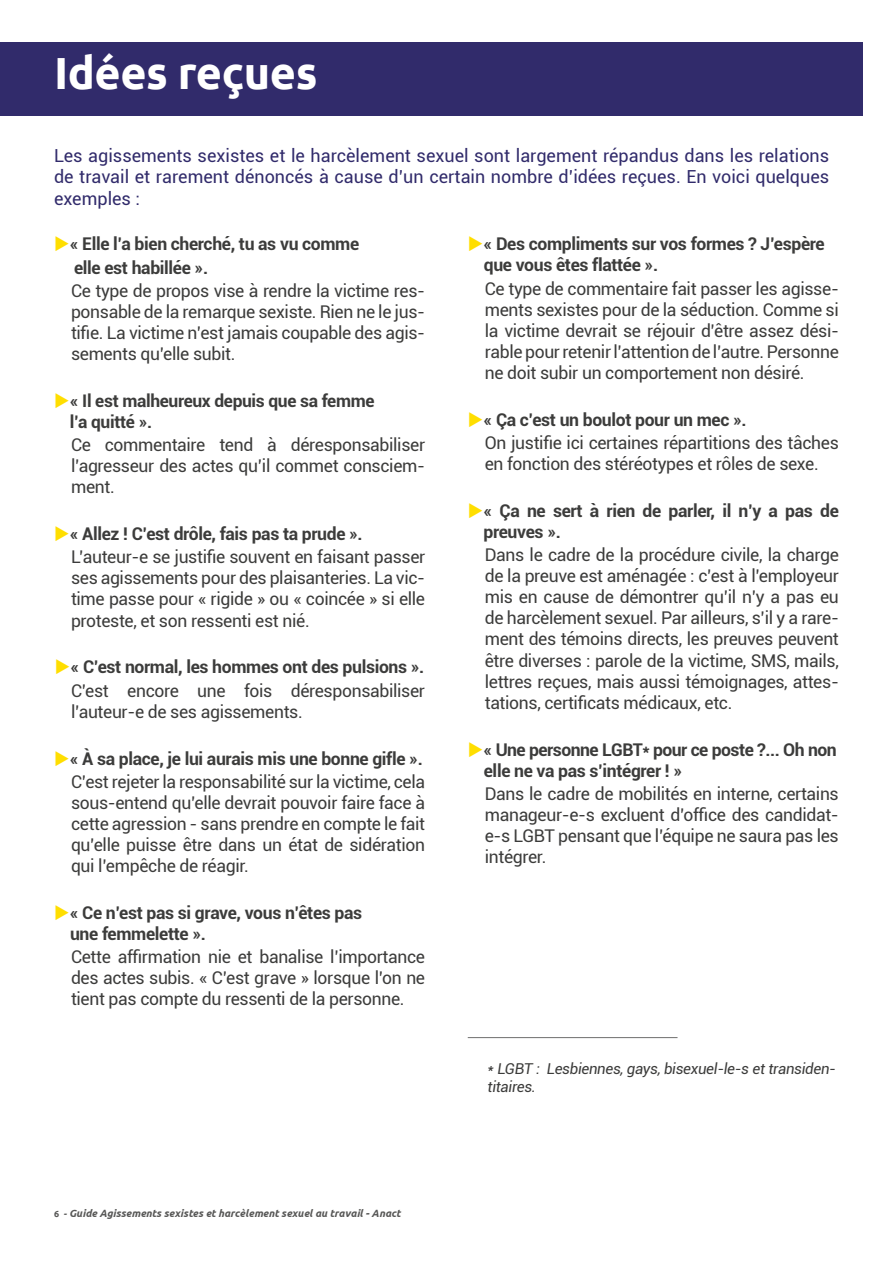
<style>
.page{position:relative;width:893px;height:1263px;background:#fff}
.page>*{position:absolute;margin:0;border:0;box-sizing:border-box;transform-origin:0 0}
.t1{font:700 45px "Ubuntu";letter-spacing:-.01em;color:#fff}
.t2{font:18px/21.6px "Roboto";color:#312b6b;text-align:justify}
.t3{font:17.55px/21px "Roboto";letter-spacing:-.02em;color:#3c3c3b;text-align:justify}
.t4{font:700 17.55px/21px "Roboto";letter-spacing:-.02em;color:#3c3c3b}
.t5{font:700 17.4px/21px "Roboto";letter-spacing:-.02em;color:#3c3c3b}
.t6{font:italic 15px/18px "Roboto";letter-spacing:-.02em;color:#3c3c3b}
.t7{font:italic 700 10.5px "Ubuntu";color:#575756}
.s1{color:#ffde00}
.s2{font-size:17.55px}
.s3{font-weight:700}
.s4{font-weight:400}
.s5{font-style:normal;font-size:9px}
.s6{font-size:9px}
</style>
<div class="page">
<div style="left:0;top:42px;width:862px;height:74px;background:#312b6b"></div>
<hr style="left:468px;top:1037px;width:209px;height:1px;background:#4a4a49">
<h1 class="t1" style="left:54px;top:47px;width:265px">Idées reçues</h1>
<p class="t2" style="left:54px;top:145px;width:777px">Les agissements sexistes et le harcèlement sexuel sont largement répandus dans les relations de travail et rarement dénoncés à cause d’un certain nombre d’idées reçues. En voici quelques exemples :</p>
<p class="t4" style="left:74px;top:233px;width:287px;line-height:23.2px;text-indent:-20px"><span class="s1">◆</span>« Elle l’a bien cherché, tu as vu comme elle est habillée ».</p>
<p class="t3" style="left:71px;top:280px;width:356px">Ce type de propos vise à rendre la victime res&shy;ponsable de la remarque sexiste. Rien ne le jus&shy;tifie. La victime n’est jamais coupable des agis&shy;sements qu’elle subit.</p>
<p class="t5" style="left:70px;top:390px;width:306px;text-indent:-16px"><span class="s1">◆</span><span class="s2">«</span> Il est malheureux depuis que sa femme l’a quitté ».</p>
<p class="t3" style="left:71px;top:435px;width:356px">Ce commentaire tend à déresponsabiliser l’agresseur des actes qu’il commet consciem&shy;ment.</p>
<p class="t3" style="left:71px;top:522px;width:356px;line-height:23.2px;text-indent:-17px"><span class="s1">◆</span><span class="s3">« Allez ! C’est drôle, fais pas ta prude ».<br></span>L’auteur-e se justifie souvent en faisant passer</p>
<p class="t3" style="left:71px;top:568px;width:356px">ses agissements pour des plaisanteries. La vic&shy;time passe pour « rigide » ou « coincée » si elle proteste, et son ressenti est nié.</p>
<p class="t4" style="left:55px;top:656px;width:372px;line-height:23.2px;text-align:right"><span class="s1">◆</span>« C’est normal, les hommes ont des pulsions ».<br><span class="s4">C’est encore une fois déresponsabiliser</span></p>
<p class="t3" style="left:71px;top:701px;width:233px">l’auteur-e de ses agissements.</p>
<p class="t3" style="left:54px;top:747px;width:373px;line-height:23.2px;text-align:right"><span class="s1">◆</span><span class="s3">« À sa place, je lui aurais mis une bonne gifle ».<br></span>C’est rejeter la responsabilité sur la victime, cela</p>
<p class="t3" style="left:71px;top:792px;width:356px">sous-entend qu’elle devrait pouvoir faire face à cette agression - sans prendre en compte le fait qu’elle puisse être dans un état de sidération qui l’empêche de réagir.</p>
<p class="t4" style="left:70px;top:902px;width:294px;text-indent:-16px"><span class="s1">◆</span>« Ce n’est pas si grave, vous n’êtes pas une femmelette ».</p>
<p class="t3" style="left:71px;top:947px;width:356px">Cette affirmation nie et banalise l’importance des actes subis. « C’est grave » lorsque l’on ne tient pas compte du ressenti de la personne.</p>
<p class="t4" style="left:484px;top:234px;width:342px;text-indent:-16px"><span class="s1">◆</span>« Des compliments sur vos formes ? J’espère que vous êtes flattée ».</p>
<p class="t3" style="left:485px;top:278px;width:356px">Ce type de commentaire fait passer les agisse&shy;ments sexistes pour de la séduction. Comme si la victime devrait se réjouir d’être assez dési&shy;rable pour retenir l’attention de l’autre. Personne ne doit subir un comportement non désiré.</p>
<p class="t3" style="left:485px;top:408px;width:356px;line-height:23.2px;text-indent:-17px"><span class="s1">◆</span><span class="s3">« Ça c’est un boulot pour un mec ».<br></span>On justifie ici certaines répartitions des tâches</p>
<p class="t3" style="left:485px;top:453px;width:336px">en fonction des stéréotypes et rôles de sexe.</p>
<p class="t4" style="left:484px;top:500px;width:357px;text-indent:-16px"><span class="s1">◆</span>« Ça ne sert à rien de parler, il n’y a pas de preuves ».</p>
<p class="t3" style="left:485px;top:545px;width:356px">Dans le cadre de la procédure civile, la charge de la preuve est aménagée : c’est à l’employeur mis en cause de démontrer qu’il n’y a pas eu de harcèlement sexuel. Par ailleurs, s’il y a rare&shy;ment des témoins directs, les preuves peuvent être diverses : parole de la victime, SMS, mails, lettres reçues, mais aussi témoignages, attes&shy;tations, certificats médicaux, etc.</p>
<p class="t4" style="left:484px;top:739px;width:354px;text-indent:-16px"><span class="s1">◆</span>« Une personne LGBT* pour ce poste ?... Oh non elle ne va pas s’intégrer ! »</p>
<p class="t3" style="left:485px;top:783px;width:356px">Dans le cadre de mobilités en interne, certains manageur-e-s excluent d’office des candidat&shy;e-s LGBT pensant que l’équipe ne saura pas les intégrer.</p>
<p class="t7" style="left:54px;top:1207px;width:348px"><span class="s5">6</span> <span class="s6">-</span> Guide Agissements sexistes et harcèlement sexuel au travail - Anact</p>
<p class="t6" style="left:488px;top:1060px;width:350px">* LGBT : Lesbiennes, gays, bisexuel-le-s et transiden&shy;titaires.</p>
</div>
